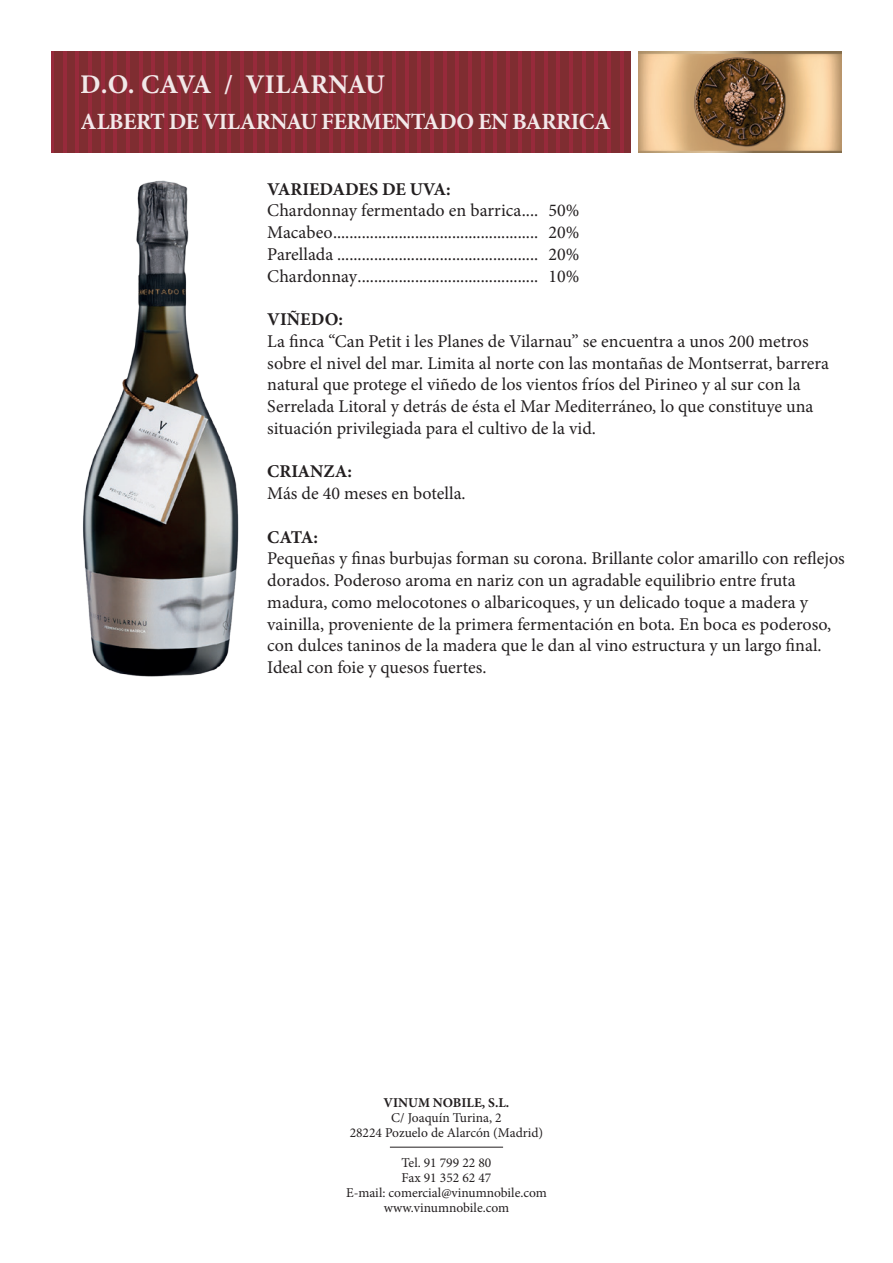
<style>
.page{position:relative;width:893px;height:1263px;background:#fff}
.page>*{position:absolute;margin:0;border:0;box-sizing:border-box;transform-origin:0 0}
.t1{font:700 27px "Minion Pro";letter-spacing:.01em;color:#fff}
.t2{font:700 23.25px "Minion Pro";letter-spacing:-.025em;color:#fff}
.t3{font:18px/21.8px "Minion Pro";color:#231f20}
.t4{font:700 18px "Minion Pro";color:#231f20}
.t5{font:13.5px/15px "Minion Pro";color:#231f20;text-align:center}
.t6{font:700 13.5px "Minion Pro";color:#231f20}
</style>
<div class="page">
<div style="left:51px;top:51px;width:580px;height:102px;background:#7f2d31"></div>
<hr style="left:455px;top:51px;width:4px;height:102px;background:#972a3b">
<hr style="left:468px;top:51px;width:4px;height:102px;background:#972a3b">
<hr style="left:481px;top:51px;width:3px;height:102px;background:#972a3b">
<hr style="left:493px;top:51px;width:4px;height:102px;background:#972a3b">
<hr style="left:506px;top:51px;width:4px;height:102px;background:#972a3b">
<hr style="left:51px;top:51px;width:3px;height:102px;background:#972a3b">
<hr style="left:519px;top:51px;width:3px;height:102px;background:#972a3b">
<hr style="left:63px;top:51px;width:4px;height:102px;background:#972a3b">
<hr style="left:531px;top:51px;width:4px;height:102px;background:#972a3b">
<hr style="left:76px;top:51px;width:3px;height:102px;background:#972a3b">
<hr style="left:544px;top:51px;width:4px;height:102px;background:#972a3b">
<hr style="left:88px;top:51px;width:4px;height:102px;background:#972a3b">
<hr style="left:557px;top:51px;width:3px;height:102px;background:#972a3b">
<hr style="left:101px;top:51px;width:3px;height:102px;background:#972a3b">
<hr style="left:569px;top:51px;width:4px;height:102px;background:#972a3b">
<hr style="left:114px;top:51px;width:3px;height:102px;background:#972a3b">
<hr style="left:582px;top:51px;width:3px;height:102px;background:#972a3b">
<hr style="left:126px;top:51px;width:4px;height:102px;background:#972a3b">
<hr style="left:595px;top:51px;width:3px;height:102px;background:#972a3b">
<hr style="left:139px;top:51px;width:3px;height:102px;background:#972a3b">
<hr style="left:607px;top:51px;width:4px;height:102px;background:#972a3b">
<hr style="left:152px;top:51px;width:3px;height:102px;background:#972a3b">
<hr style="left:620px;top:51px;width:3px;height:102px;background:#972a3b">
<hr style="left:164px;top:51px;width:4px;height:102px;background:#972a3b">
<hr style="left:177px;top:51px;width:3px;height:102px;background:#972a3b">
<hr style="left:190px;top:51px;width:3px;height:102px;background:#972a3b">
<hr style="left:202px;top:51px;width:4px;height:102px;background:#972a3b">
<hr style="left:215px;top:51px;width:3px;height:102px;background:#972a3b">
<hr style="left:228px;top:51px;width:3px;height:102px;background:#972a3b">
<hr style="left:240px;top:51px;width:4px;height:102px;background:#972a3b">
<hr style="left:253px;top:51px;width:3px;height:102px;background:#972a3b">
<hr style="left:265px;top:51px;width:4px;height:102px;background:#972a3b">
<hr style="left:278px;top:51px;width:4px;height:102px;background:#972a3b">
<hr style="left:291px;top:51px;width:3px;height:102px;background:#972a3b">
<hr style="left:303px;top:51px;width:4px;height:102px;background:#972a3b">
<hr style="left:316px;top:51px;width:4px;height:102px;background:#972a3b">
<hr style="left:329px;top:51px;width:3px;height:102px;background:#972a3b">
<hr style="left:341px;top:51px;width:4px;height:102px;background:#972a3b">
<hr style="left:354px;top:51px;width:4px;height:102px;background:#972a3b">
<hr style="left:367px;top:51px;width:3px;height:102px;background:#972a3b">
<hr style="left:379px;top:51px;width:4px;height:102px;background:#972a3b">
<hr style="left:392px;top:51px;width:4px;height:102px;background:#972a3b">
<hr style="left:405px;top:51px;width:3px;height:102px;background:#972a3b">
<hr style="left:417px;top:51px;width:4px;height:102px;background:#972a3b">
<hr style="left:430px;top:51px;width:4px;height:102px;background:#972a3b">
<hr style="left:443px;top:51px;width:3px;height:102px;background:#972a3b">
<img style="left:639px;top:51px;width:203px;height:102px">
<img style="left:692px;top:54px;width:97px;height:96px">
<hr style="left:390px;top:1147px;width:113px;height:1px;background:#231f20">
<img style="left:83px;top:180px;width:156px;height:497px">
<h1 class="t1" style="left:81px;top:65px;width:306px">D.O. CAVA / VILARNAU</h1>
<p class="t2" style="left:81px;top:105px;width:531px">ALBERT DE VILARNAU FERMENTADO EN BARRICA</p>
<p class="t4" style="left:267px;top:176px;width:185px">VARIEDADES DE UVA:</p>
<p class="t3" style="left:267px;top:200px;width:313px;text-align:justify">Chardonnay fermentado en barrica.... 50% Macabeo.................................................. 20% Parellada ................................................. 20% Chardonnay............................................ 10%</p>
<p class="t4" style="left:267px;top:307px;width:77px">VIÑEDO:</p>
<p class="t3" style="left:267px;top:330px;width:563px">La finca “Can Petit i les Planes de Vilarnau” se encuentra a unos 200 metros sobre el nivel del mar. Limita al norte con las montañas de Montserrat, barrera natural que protege el viñedo de los vientos fríos del Pirineo y al sur con la Serrelada Litoral y detrás de ésta el Mar Mediterráneo, lo que constituye una situación privilegiada para el cultivo de la vid.</p>
<p class="t4" style="left:267px;top:459px;width:86px">CRIANZA:</p>
<p class="t3" style="left:267px;top:483px;width:200px">Más de 40 meses en botella.</p>
<p class="t4" style="left:267px;top:524px;width:52px">CATA:</p>
<p class="t3" style="left:267px;top:548px;width:579px">Pequeñas y finas burbujas forman su corona. Brillante color amarillo con reflejos dorados. Poderoso aroma en nariz con un agradable equilibrio entre fruta madura, como melocotones o albaricoques, y un delicado toque a madera y vainilla, proveniente de la primera fermentación en bota. En boca es poderoso, con dulces taninos de la madera que le dan al vino estructura y un largo final.<br>Ideal con foie y quesos fuertes.</p>
<p class="t6" style="left:384px;top:1093px;width:127px">VINUM NOBILE, S.L.</p>
<p class="t5" style="left:350px;top:1110px;width:195px">C/ Joaquín Turina, 2<br>28224 Pozuelo de Alarcón (Madrid)</p>
<p class="t5" style="left:346px;top:1155px;width:202px">Tel. 91 799 22 80<br>Fax 91 352 62 47<br>E-mail: comercial@vinumnobile.com www.vinumnobile.com</p>
</div>
